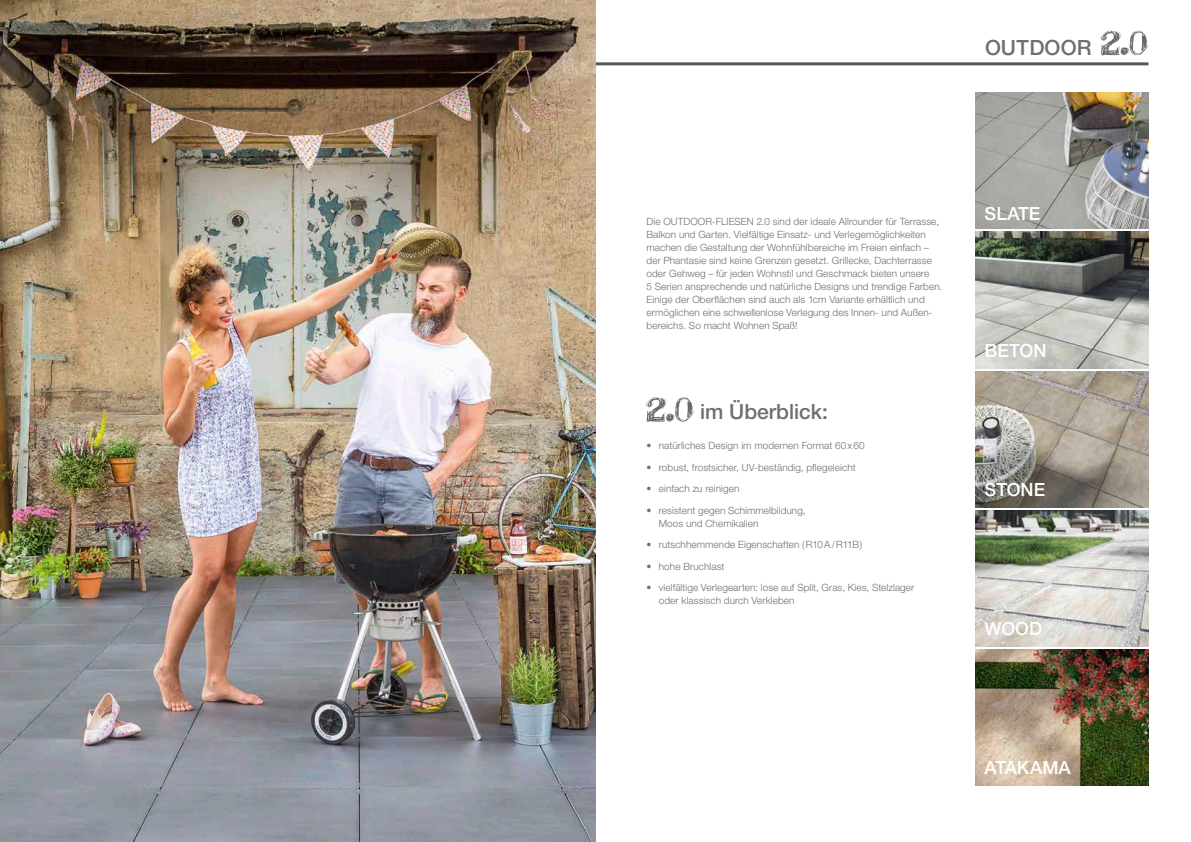
<style>
.page{position:relative;width:1191px;height:842px;background:#fff}
.page>*{position:absolute;margin:0;border:0;box-sizing:border-box;transform-origin:0 0}
.t1{font:500 21px "Helvetica Neue LT Std";color:#6f6f6e}
.t2{font:500 18.2px "Helvetica Neue LT Std";color:#fff}
.t3{font:300 10px/13px "Helvetica Neue LT Std";letter-spacing:.005em;color:#6f6f6e}
</style>
<div class="page">
<svg style="left:646px;top:397px;width:48px;height:25px"></svg>
<img style="left:975px;top:93px;width:173px;height:136px">
<img style="left:975px;top:232px;width:173px;height:136px">
<img style="left:975px;top:371px;width:173px;height:136px">
<img style="left:975px;top:510px;width:173px;height:136px">
<img style="left:975px;top:649px;width:173px;height:136px">
<hr style="left:0;top:62px;width:1147px;height:3px;background:#565655">
<svg style="left:1101px;top:30px;width:47px;height:26px"></svg>
<img style="left:0;top:0;width:595px;height:842px">
<h1 class="t1" style="left:985px;top:35px;width:108px">OUTDOOR</h1>
<p class="t3" style="left:646px;top:214px;width:297px">Die OUTDOOR-FLIESEN 2.0 sind der ideale Allrounder für Terrasse, Balkon und Garten. Vielfältige Einsatz- und Verlegemöglichkeiten machen die Gestaltung der Wohnfühlbereiche im Freien einfach – der Phantasie sind keine Grenzen gesetzt. Grillecke, Dachterrasse oder Gehweg – für jeden Wohnstil und Geschmack bieten unsere<br>5 Serien ansprechende und natürliche Designs und trendige Farben.<br>Einige der Oberflächen sind auch als 1cm Variante erhältlich und ermöglichen eine schwellenlose Verlegung des Innen- und Außen&shy;bereichs. So macht Wohnen Spaß!</p>
<h1 class="t1" style="left:700px;top:399px;width:129px">im Überblick:</h1>
<p class="t3" style="left:646px;top:439px;width:220px">• natürliches Design im modernen Format 60x60</p>
<p class="t3" style="left:646px;top:461px;width:211px">• robust, frostsicher, UV-beständig, pflegeleicht</p>
<p class="t3" style="left:646px;top:482px;width:94px">• einfach zu reinigen</p>
<p class="t3" style="left:659px;top:504px;width:148px;text-indent:-12px">• resistent gegen Schimmelbildung,<br>Moos und Chemikalien</p>
<p class="t3" style="left:646px;top:538px;width:217px">• rutschhemmende Eigenschaften (R10A/R11B)</p>
<p class="t3" style="left:646px;top:560px;width:79px">• hohe Bruchlast</p>
<p class="t3" style="left:659px;top:581px;width:257px;text-indent:-12px">• vielfältige Verlegearten: lose auf Split, Gras, Kies, Stelzlager oder klassisch durch Verkleben</p>
<h2 class="t2" style="left:984px;top:202px;width:57px">SLATE</h2>
<h2 class="t2" style="left:984px;top:339px;width:63px">BETON</h2>
<h2 class="t2" style="left:984px;top:478px;width:62px">STONE</h2>
<h2 class="t2" style="left:984px;top:618px;width:59px">WOOD</h2>
<h2 class="t2" style="left:984px;top:757px;width:88px">ATAKAMA</h2>
</div>
